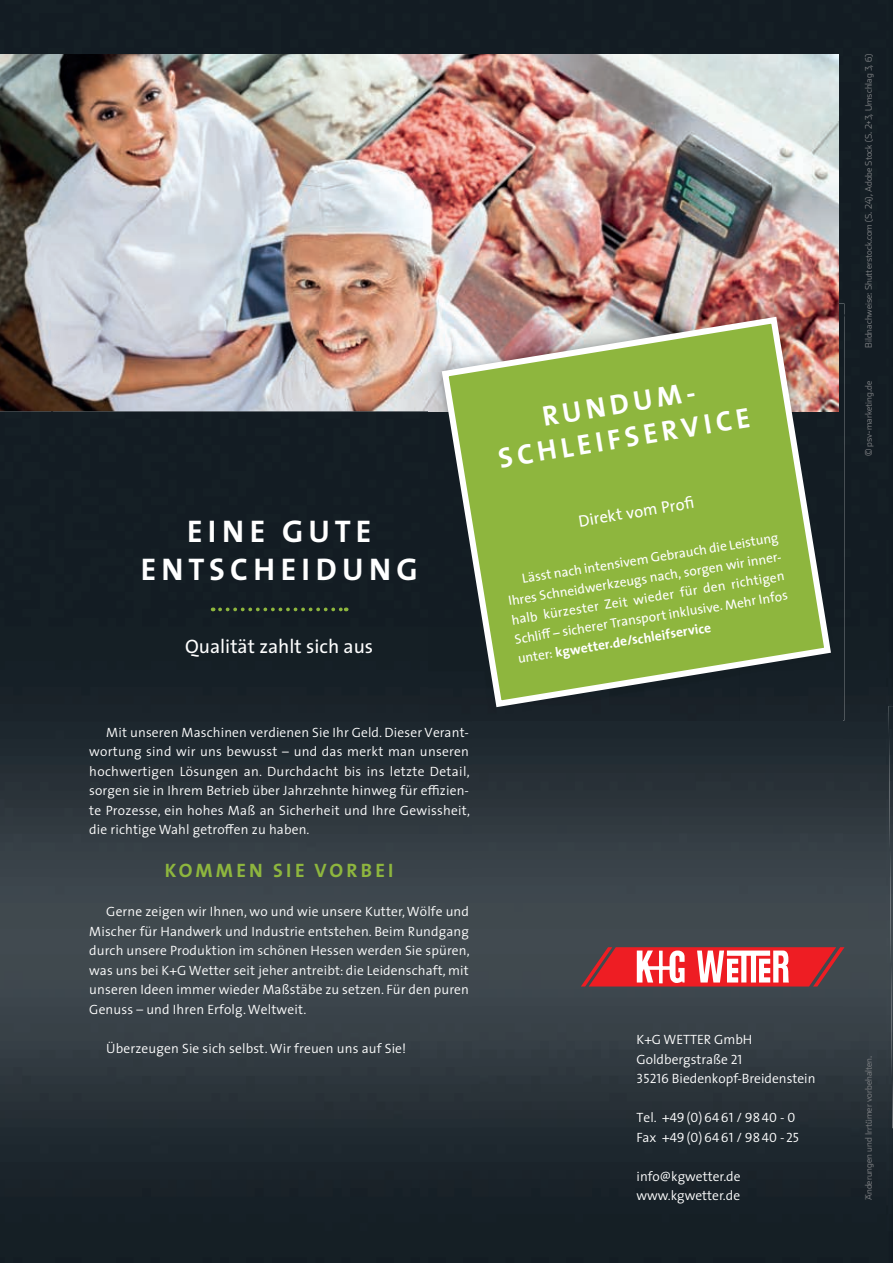
<style>
.page{position:relative;width:893px;height:1263px;background:#fff}
.page>*{position:absolute;margin:0;border:0;box-sizing:border-box;transform-origin:0 0}
.t1{font:700 31.5px/37.8px "The Sans";letter-spacing:.165em;color:#fff;text-align:center}
.t2{font:700 28.5px/34.2px "The Sans";color:#fff;text-align:center}
.t3{font:19.5px "The Sans";color:#fff}
.t4{font:700 19.5px "The Sans";letter-spacing:.165em;color:#8eb63e}
.t5{font:16.5px "The Sans";color:#fff}
.t6{font:300 13.5px/19.5px "The Sans";letter-spacing:.01em;color:#fff}
.t7{font:13.5px/19.5px "The Sans";color:#fff}
.t8{font:13.5px/19.5px "The Sans Semi Light Caps";color:#fff}
.t9{font:300 9px "Stainless";color:#808285}
.s1{font-weight:700}
.s2{font-family:"The Sans Semi Light Caps";font-weight:400}
.s3{font-family:"The Sans";font-weight:300}
</style>
<div class="page">
<div style="left:0;top:0;width:893px;height:104px;background:#131c23"></div>
<img style="left:0;top:411px;width:51px;height:852px">
<div style="left:839px;top:104px;width:54px;height:210px;background:#131c23"></div>
<img style="left:843px;top:314px;width:50px;height:949px">
<img style="left:51px;top:411px;width:421px;height:852px">
<img style="left:472px;top:720px;width:371px;height:543px">
<img style="left:0;top:54px;width:839px;height:357px">
<svg style="left:581px;top:947px;width:263px;height:39px"></svg>
<img style="left:889px;top:706px;width:4px;height:422px">
<svg style="left:220px;top:607px;width:127px;height:4px"></svg>
<div style="left:793px;top:304px;width:51px;height:416px;background:#141d24"></div>
<div style="left:428px;top:411px;width:365px;height:309px;background:#1a2229"></div>
<img style="left:428px;top:304px;width:411px;height:107px">
<svg style="left:438px;top:313px;width:396px;height:398px;background:#849d4c"></svg>
<h1 class="t1" style="left:141px;top:512px;width:278px">EINE GUTE<br>ENTSCHEIDUNG</h1>
<h3 class="t3" style="left:185px;top:630px;width:190px">Qualität zahlt sich aus</h3>
<p class="t6" style="left:89px;top:722px;width:382px;text-align:justify;text-indent:17px">Mit unseren Maschinen verdienen Sie Ihr Geld. Dieser Verant&shy;wortung sind wir uns bewusst – und das merkt man unseren hochwertigen Lösungen an. Durchdacht bis ins letzte Detail, sorgen sie in Ihrem Betrieb über Jahrzehnte hinweg für effizien&shy;te Prozesse, ein hohes Maß an Sicherheit und Ihre Gewissheit, die richtige Wahl getroffen zu haben.</p>
<h3 class="t4" style="left:165px;top:854px;width:230px">KOMMEN SIE VORBEI</h3>
<p class="t6" style="left:89px;top:901px;width:382px;text-align:justify;text-indent:17px">Gerne zeigen wir Ihnen, wo und wie unsere Kutter, Wölfe und Mischer für Handwerk und Industrie entstehen. Beim Rundgang durch unsere Produktion im schönen Hessen werden Sie spüren, was uns bei K+G Wetter seit jeher antreibt: die Leidenschaft, mit unseren Ideen immer wieder Maßstäbe zu setzen. Für den puren Genuss – und Ihren Erfolg. Weltweit.</p>
<p class="t6" style="left:106px;top:1038px;width:301px">Überzeugen Sie sich selbst. Wir freuen uns auf Sie!</p>
<h2 class="t2" style="left:490px;top:406px;width:256px;rotate:-9deg">RUNDUM-<br>SCHLEIFSERVICE</h2>
<p class="t5" style="left:576px;top:507px;width:117px;rotate:-9deg">D irekt vom Profi</p>
<p class="t7" style="left:504px;top:571px;width:280px;text-indent:17px;rotate:-9deg">Lässt nach intensivem Gebrauch die Leistung Ihres Schneidw erkzeugs nach, sorgen w ir inner&shy;halb kürzester Zeit w ieder für den richtigen Schliff – sicherer Transport inklusive.M ehr Infos unter:<span class="s1">kgw etter.de/schleifservice</span></p>
<p class="t6" style="left:637px;top:1029px;width:180px">K+G WETTER GmbH<br>Goldbergstraße <span class="s2">21<br>35216</span> Biedenkopf-Breidenstein</p>
<p class="t8" style="left:637px;top:1108px;width:164px"><span class="s3">Tel.</span> +49 (0) 64 61 / 98 40 - 0<br><span class="s3">Fax</span> +49 (0) 64 61 / 98 40 - 25</p>
<p class="t6" style="left:637px;top:1166px;width:106px">info@kgwetter.de www.kgwetter.de</p>
<p class="t9" style="left:863px;top:348px;width:295px;rotate:-90deg">Bildnachweise: Shutterstock.com (S. 24), Adobe Stock (S. 2+3, Umschlag 3, 6)</p>
<p class="t9" style="left:863px;top:456px;width:77px;rotate:-90deg">© psv-marketing.de</p>
<p class="t9" style="left:863px;top:1200px;width:146px;rotate:-90deg">Änderungen und Irrtümer vorbehalten.</p>
</div>
